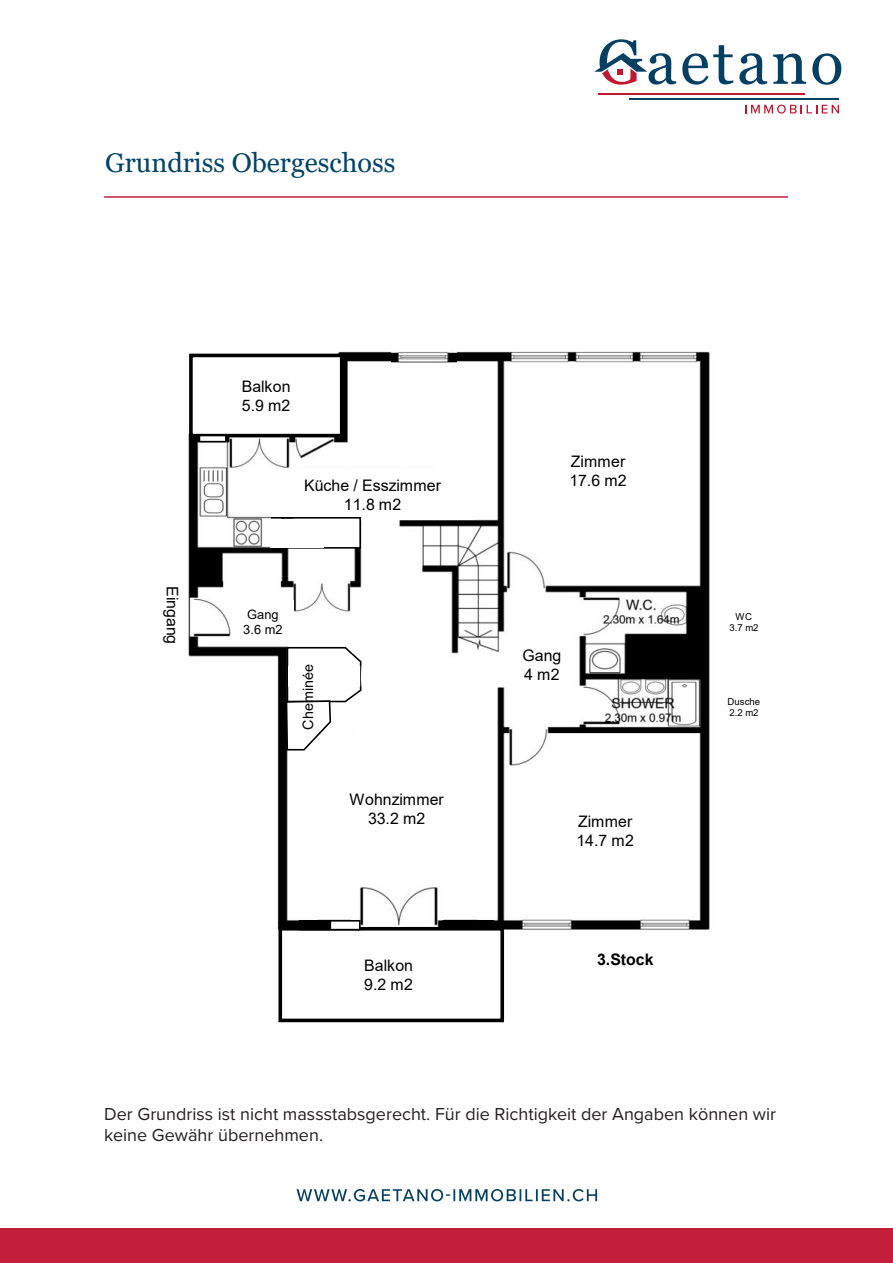
<style>
.page{position:relative;width:893px;height:1263px;background:#fff}
.page>*{position:absolute;margin:0;border:0;box-sizing:border-box;transform-origin:0 0}
.t1{font:27px "Georgia";color:#034368}
.t2{font:18px/21.6px "Proxima Nova";color:#231f20}
.t3{font:15.9px/19.2px "Arial";color:#000}
.t4{font:700 15.9px "Arial";color:#000}
.t5{font:14.4px "Arial";letter-spacing:.005em;color:#000}
.t6{font:12.75px/15.3px "Arial";color:#000;text-align:center}
.t7{font:9.6px/11.6px "Arial";color:#000;text-align:center}
</style>
<div class="page">
<svg style="left:682px;top:45px;width:51px;height:40px"></svg>
<svg style="left:739px;top:53px;width:28px;height:32px"></svg>
<svg style="left:773px;top:54px;width:33px;height:30px"></svg>
<svg style="left:812px;top:53px;width:29px;height:32px"></svg>
<svg style="left:745px;top:105px;width:94px;height:9px"></svg>
<hr style="left:598px;top:93px;width:207px;height:1px;background:#c21730">
<hr style="left:629px;top:98px;width:210px;height:1px;background:#054063">
<svg style="left:594px;top:39px;width:82px;height:46px"></svg>
<svg style="left:297px;top:1189px;width:300px;height:12px"></svg>
<div style="left:0;top:1229px;width:893px;height:34px;background:#c21e3a"></div>
<hr style="left:104px;top:196px;width:684px;height:2px;background:#c21e3a">
<img style="left:188px;top:351px;width:522px;height:629px">
<div style="left:550px;top:446px;width:96px;height:50px;background:#fff"></div>
<div style="left:540px;top:806px;width:130px;height:50px;background:#fff"></div>
<div style="left:331px;top:784px;width:131px;height:50px;background:#fff"></div>
<div style="left:271px;top:470px;width:203px;height:50px;background:#fff"></div>
<div style="left:511px;top:639px;width:62px;height:51px;background:#fff"></div>
<div style="left:502px;top:943px;width:247px;height:31px;background:#fff"></div>
<div style="left:280px;top:929px;width:222px;height:91px;background:#fff"></div>
<div style="left:278px;top:927px;width:226px;height:95px;border:4px solid #000"></div>
<div style="left:191px;top:355px;width:151px;height:81px;background:#fff"></div>
<div style="left:189px;top:354px;width:154px;height:83px;border:4px solid #000"></div>
<div style="left:232px;top:601px;width:62px;height:42px;background:#fff"></div>
<img style="left:391px;top:351px;width:65px;height:20px">
<div style="left:199px;top:435px;width:27px;height:7px;background:#fff"></div>
<div style="left:199px;top:435px;width:28px;height:7px;border:2px solid #000"></div>
<div style="left:282px;top:518px;width:78px;height:30px;background:#fff"></div>
<div style="left:281px;top:517px;width:80px;height:32px;border:2px solid #000"></div>
<div style="left:353px;top:712px;width:86px;height:47px;background:#fff"></div>
<svg style="left:285px;top:645px;width:77px;height:106px"></svg>
<div style="left:289px;top:666px;width:70px;height:20px;background:#fff"></div>
<div style="left:330px;top:921px;width:30px;height:9px;background:#fff"></div>
<div style="left:329px;top:920px;width:32px;height:10px;border:2px solid #000"></div>
<div style="left:443px;top:921px;width:50px;height:8px;background:#000"></div>
<div style="left:442px;top:920px;width:52px;height:9px;border:2px solid #000"></div>
<div style="left:300px;top:921px;width:29px;height:9px;background:#000"></div>
<div style="left:299px;top:920px;width:31px;height:10px;border:2px solid #000"></div>
<hr style="left:271px;top:517px;width:22px;height:2px;background:#000">
<div style="left:270px;top:519px;width:54px;height:29px;background:#fff"></div>
<h1 class="t1" style="left:105px;top:152px;width:292px">Grundriss Obergeschoss</h1>
<p class="t3" style="left:180px;top:586px;width:59px;rotate:90deg">Eingang</p>
<p class="t3" style="left:242px;top:378px;width:50px">Balkon<br>5.9 m2</p>
<p class="t3" style="left:304px;top:477px;width:138px;text-align:center">Küche / Esszimmer<br>11.8 m2</p>
<p class="t6" style="left:243px;top:608px;width:41px">Gang<br>3.6 m2</p>
<p class="t5" style="left:303px;top:730px;width:67px;rotate:-90deg">Cheminée</p>
<p class="t3" style="left:350px;top:791px;width:96px;text-align:center">Wohnzimmer<br>33.2 m2</p>
<p class="t3" style="left:364px;top:957px;width:50px">Balkon<br>9.2 m2</p>
<p class="t3" style="left:569px;top:453px;width:59px">Zimmer<br>17.6 m2</p>
<p class="t3" style="left:522px;top:647px;width:40px">Gang<br>4 m2</p>
<p class="t3" style="left:576px;top:813px;width:59px">Zimmer<br>14.7 m2</p>
<p class="t4" style="left:597px;top:953px;width:58px">3.Stock</p>
<p class="t7" style="left:729px;top:611px;width:30px">WC<br>3.7 m2</p>
<p class="t7" style="left:728px;top:696px;width:34px;text-align:left">Dusche<br>2.2 m2</p>
<p class="t2" style="left:104px;top:1103px;width:673px">Der Grundriss ist nicht massstabsgerecht. Für die Richtigkeit der Angaben können wir keine Gewähr übernehmen.</p>
</div>
